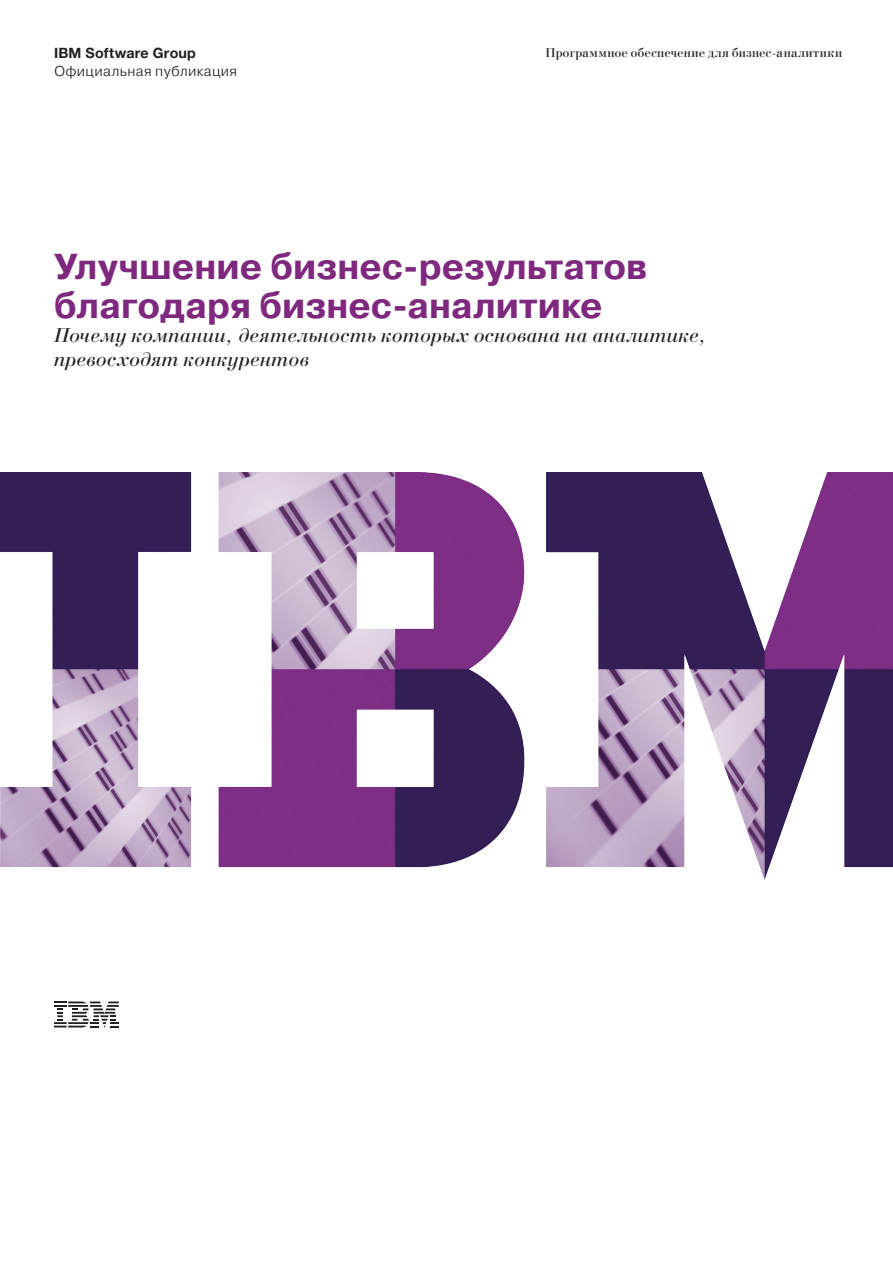
<style>
.page{position:relative;width:893px;height:1263px;background:#fff}
.page>*{position:absolute;margin:0;border:0;box-sizing:border-box;transform-origin:0 0}
.t1{font:36px/39px "Pragmatica Bold C";color:#7e287e}
.t2{font:italic 21px/24px "Bodoni C";letter-spacing:.015em;color:#231f20}
.t3{font:14.25px "Pragmatica Light C";letter-spacing:.02em;color:#231f20}
.t4{font:700 14.25px "Helvetica Neue";letter-spacing:.015em;color:#231f20}
.t5{font:13.5px "Bodoni C";letter-spacing:.04em;color:#231f20}
</style>
<div class="page">
<img style="left:0;top:473px;width:893px;height:406px">
<svg style="left:54px;top:1001px;width:65px;height:26px"></svg>
<p class="t4" style="left:54px;top:44px;width:143px">IBM Software Group</p>
<p class="t3" style="left:54px;top:63px;width:185px">Официальная публикация</p>
<p class="t5" style="left:545px;top:46px;width:298px">Программное обеспечение для бизнес-аналитики</p>
<h1 class="t1" style="left:54px;top:248px;width:595px">Улучшение бизнес-результатов благодаря бизнес-аналитике</h1>
<p class="t2" style="left:54px;top:324px;width:654px">Почему компании, деятельность которых основана на аналитике, превосходят конкурентов</p>
</div>
